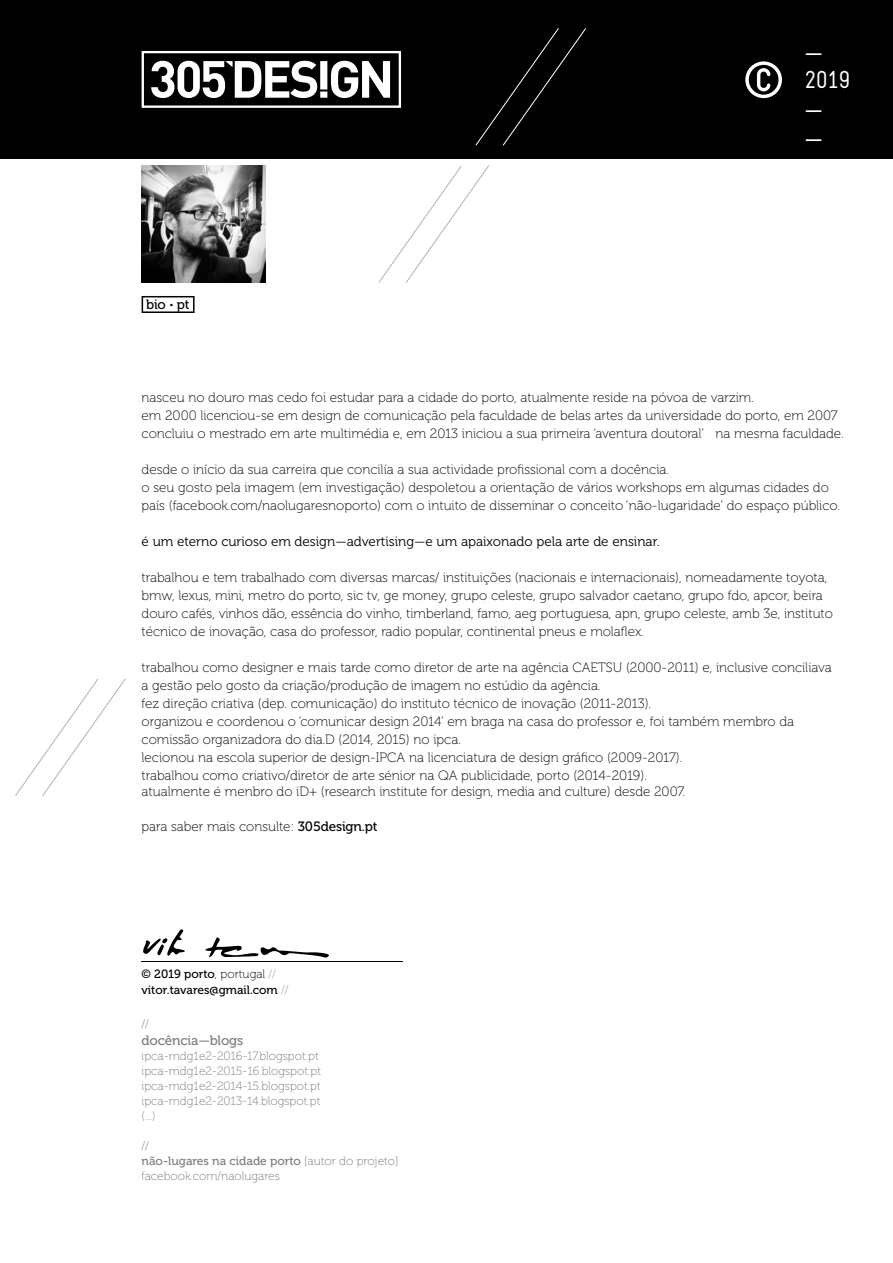
<style>
.page{position:relative;width:893px;height:1263px;background:#fff}
.page>*{position:absolute;margin:0;border:0;box-sizing:border-box;transform-origin:0 0}
.t1{font:24px/28.8px "Static";color:#fff}
.t2{font:13.5px/18px "Museo 100";color:#000}
.t3{font:13.5px "Museo 300";color:#000}
.t4{font:13.5px "Museo 500";letter-spacing:-.01em;color:#7b7c7e}
.t5{font:13.5px "Museo 500";color:#000}
.t6{font:12px/15px "Museo 100";color:#7b7c7e}
.t7{font:12px/16.5px "Museo 500";color:#000}
.t8{font:12px "Museo 500";color:#7b7c7e}
.s1{font-family:"Museo 900"}
.s2{font-family:"Museo 500"}
.s3{font-family:"Museo 100"}
.s4{font-family:"Museo 100";color:#9c9e9f}
</style>
<div class="page">
<img style="left:142px;top:165px;width:124px;height:118px">
<div style="left:0;top:0;width:893px;height:159px;background:#000"></div>
<hr style="left:142px;top:961px;width:261px;height:1px;background:#000">
<svg style="left:475px;top:28px;width:111px;height:118px"></svg>
<svg style="left:378px;top:165px;width:111px;height:118px"></svg>
<svg style="left:15px;top:678px;width:111px;height:118px"></svg>
<svg style="left:151px;top:61px;width:239px;height:37px"></svg>
<div style="left:142px;top:51px;width:259px;height:57px;border:2px solid #fff"></div>
<svg style="left:745px;top:61px;width:37px;height:37px"></svg>
<svg style="left:143px;top:929px;width:186px;height:29px"></svg>
<div style="left:142px;top:296px;width:53px;height:17px;border:2px solid #000"></div>
<p class="t5" style="left:146px;top:297px;width:45px">bio <span class="s1">·</span> pt</p>
<h1 class="t1" style="left:805px;top:38px;width:47px">—<br>2019 —<br>—</h1>
<p class="t2" style="left:142px;top:388px;width:704px">nasceu no douro mas cedo foi estudar para a cidade do porto, atualmente reside na póvoa de varzim.<br>em 2000 licenciou-se em design de comunicação pela faculdade de belas artes da universidade do porto, em 2007 concluiu o mestrado em arte multimédia e, em 2013 iniciou a sua primeira ‘aventura doutoral’ na mesma faculdade.</p>
<p class="t2" style="left:142px;top:460px;width:700px">desde o início da sua carreira que concilía a sua actividade profissional com a docência.<br>o seu gosto pela imagem (em investigação) despoletou a orientação de vários workshops em algumas cidades do país (facebook.com/naolugaresnoporto) com o intuito de disseminar o conceito ‘não-lugaridade’ do espaço público.</p>
<p class="t3" style="left:142px;top:534px;width:520px">é um eterno curioso em design—advertising—e um apaixonado pela arte de ensinar.</p>
<p class="t2" style="left:142px;top:568px;width:693px">trabalhou e tem trabalhado com diversas marcas/ instituições (nacionais e internacionais), nomeadamente toyota, bmw, lexus, mini, metro do porto, sic tv, ge money, grupo celeste, grupo salvador caetano, grupo fdo, apcor, beira douro cafés, vinhos dão, essência do vinho, timberland, famo, aeg portuguesa, apn, grupo celeste, amb 3e, instituto técnico de inovação, casa do professor, radio popular, continental pneus e molaflex.</p>
<p class="t2" style="left:142px;top:658px;width:692px">trabalhou como designer e mais tarde como diretor de arte na agência caetsu (2000-2011) e, inclusive conciliava a gestão pelo gosto da criação/produção de imagem no estúdio da agência.<br>fez direção criativa (dep. comunicação) do instituto técnico de inovação (2011-2013).<br>organizou e coordenou o ‘comunicar design 2014’ em braga na casa do professor e, foi também membro da comissão organizadora do dia.D (2014, 2015) no ipca.<br>lecionou na escola superior de design-ipca na licenciatura de design gráfico (2009-2017).<br>trabalhou como criativo/diretor de arte sénior na QA publicidade, porto (2014-2019).</p>
<p class="t2" style="left:142px;top:783px;width:545px">atualmente é menbro do iD+ (research institute for design, media and culture) desde 2007.</p>
<p class="t2" style="left:142px;top:817px;width:238px">para saber mais consulte: <span class="s2">305design.pt</span></p>
<p class="t7" style="left:142px;top:965px;width:148px">© 2019 porto<span class="s3">, portugal</span> <span class="s4">// </span>vitor.tavares@gmail.com <span class="s4">//</span></p>
<p class="t6" style="left:142px;top:1017px;width:9px">//</p>
<p class="t4" style="left:142px;top:1032px;width:103px">docência—blogs</p>
<p class="t6" style="left:142px;top:1048px;width:181px">ipca-mdg1e2-2016-17.blogspot.pt ipca-mdg1e2-2015-16.blogspot.pt ipca-mdg1e2-2014-15.blogspot.pt ipca-mdg1e2-2013-14.blogspot.pt (...)</p>
<p class="t6" style="left:142px;top:1138px;width:9px">//</p>
<p class="t8" style="left:142px;top:1154px;width:258px">não-lugares na cidade porto <span class="s3">[autor do projeto]</span></p>
<p class="t6" style="left:142px;top:1168px;width:140px">facebook.com/naolugares</p>
</div>
